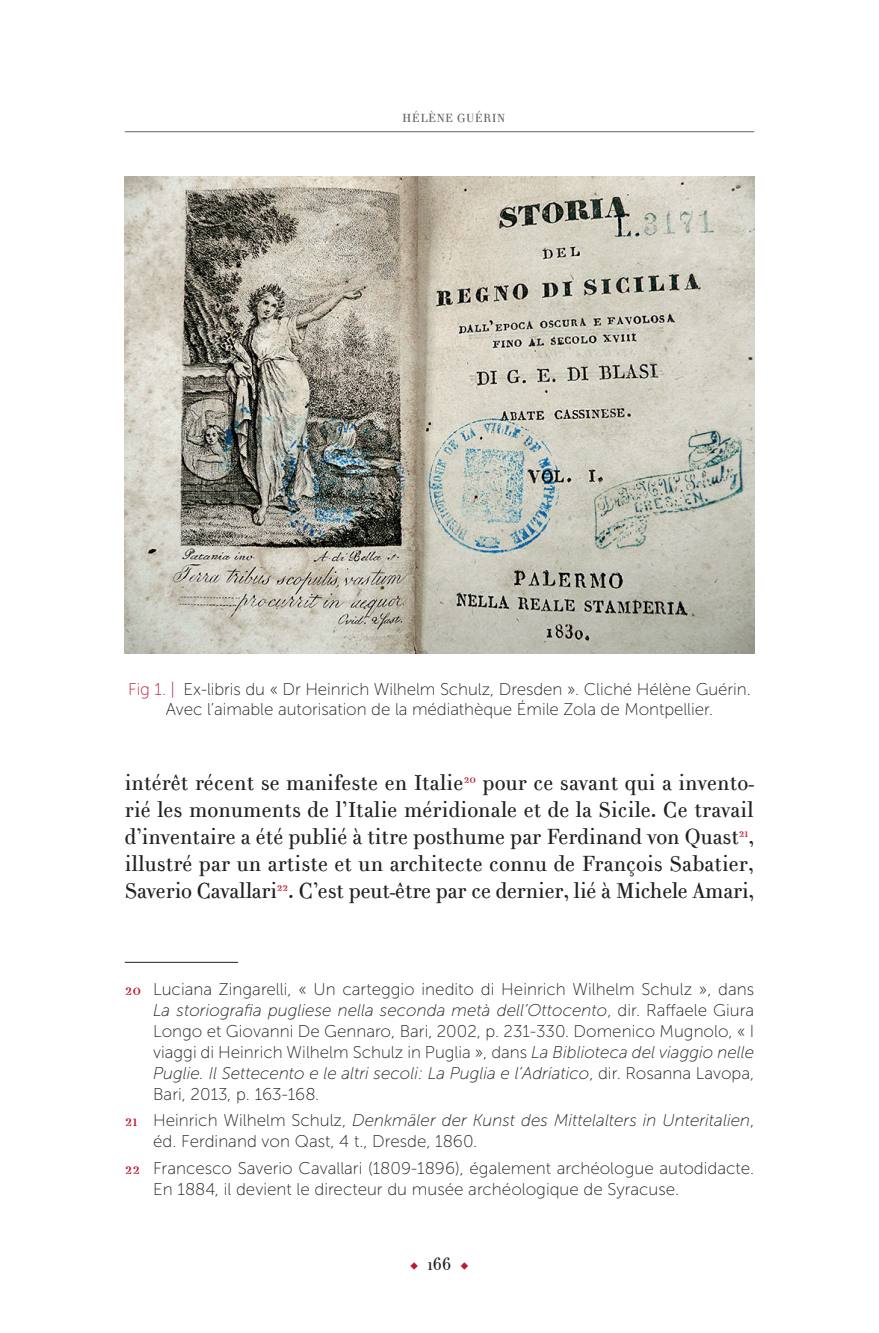
<style>
.page{position:relative;width:879px;height:1333px;background:#fff}
.page>*{position:absolute;margin:0;border:0;box-sizing:border-box;transform-origin:0 0}
.t1{font:22px/27px "Carta Nova Texte";letter-spacing:-.01em;color:#231f20;text-align:justify}
.t2{font:18px "Carta Nova Texte";color:#231f20}
.t3{font:17px/21px "Museo Sans 100";color:#231f20}
.t4{font:12px "Carta Nova Texte";letter-spacing:.04em;color:#636366}
.s1{color:#bc1e39}
.s2{font-family:"Carta Nova Texte";color:#bd1832}
.s3{font-style:italic}
.s4{font-size:12px;color:#bd1832}
</style>
<div class="page">
<hr style="left:125px;top:131px;width:629px;height:1px;background:#636366">
<hr style="left:125px;top:961px;width:113px;height:1px;background:#231f20">
<img style="left:125px;top:177px;width:629px;height:476px">
<p class="t4" style="left:402px;top:110px;width:105px">HÉLÈNE GUÉRIN</p>
<p class="t3" style="left:128px;top:678px;width:624px;line-height:20.4px;text-align:center"><span class="s1">Fig 1. |</span> Ex-libris du « Dr Heinrich Wilhelm Schulz, Dresden ». Cliché Hélène Guérin.<br>Avec l’aimable autorisation de la médiathèque Émile Zola de Montpellier.</p>
<p class="t1" style="left:125px;top:769px;width:631px">intérêt récent se manifeste en Italie<sup>20</sup> pour ce savant qui a invento&shy;rié les monuments de l’Italie méridionale et de la Sicile. Ce travail d’inventaire a été publié à titre posthume par Ferdinand von Quast<sup>21</sup>, illustré par un artiste et un architecte connu de François Sabatier, Saverio Cavallari<sup>22</sup>. C’est peut-être par ce dernier, lié à Michele Amari,</p>
<p class="t3" style="left:153px;top:978px;width:603px;text-align:justify;text-indent:-28px"><span class="s2">20</span> Luciana Zingarelli, « Un carteggio inedito di Heinrich Wilhelm Schulz », dans <span class="s3">La storiografia pugliese nella seconda metà dell’Ottocento</span>, dir. Raffaele Giura Longo et Giovanni De Gennaro, Bari, 2002, p. 231-330. Domenico Mugnolo, « I viaggi di Heinrich Wilhelm Schulz in Puglia », dans <span class="s3">La Biblioteca del viaggio nelle Puglie. Il Settecento e le altri secoli: La Puglia e l’Adriatico</span>, dir. Rosanna Lavopa, Bari, 2013, p. 163-168.</p>
<p class="t3" style="left:153px;top:1110px;width:602px;text-indent:-28px"><span class="s2">21</span> Heinrich Wilhelm Schulz, <span class="s3">Denkmäler der Kunst des Mittelalters in Unteritalien</span>, éd. Ferdinand von Qast, 4 t., Dresde, 1860.</p>
<p class="t3" style="left:153px;top:1157px;width:602px;text-indent:-28px"><span class="s2">22</span> Francesco Saverio Cavallari (1809-1896), également archéologue autodidacte.<br>En 1884, il devient le directeur du musée archéologique de Syracuse.</p>
<p class="t2" style="left:410px;top:1252px;width:60px"><span class="s4">◆</span> 166 <span class="s4">◆</span></p>
</div>
